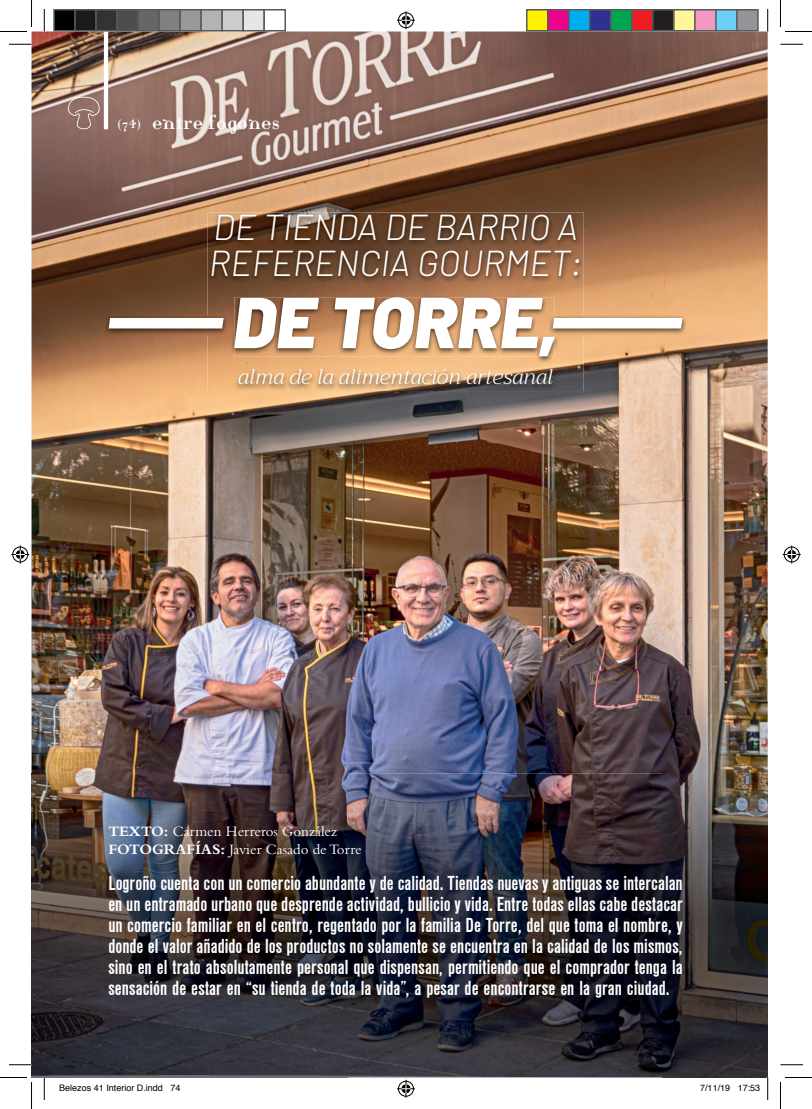
<style>
.page{position:relative;width:812px;height:1109px;background:#fff}
.page>*{position:absolute;margin:0;border:0;box-sizing:border-box;transform-origin:0 0}
.t1{font:italic 900 72px "Barlow";color:#fff}
.t2{font:italic 300 36px/36px "Barlow";color:#fff}
.t3{font:700 condensed 21px/21px "Nimbus San D";color:#fff;text-align:justify}
.t4{font:italic 300 21px "Trirong";color:#fff}
.t5{font:21px "Katrina";color:#fff}
.t6{font:15px/18px "Bembo";color:#fff}
.t7{font:9px "Helvetica";color:#000}
.s1{font-size:13.5px}
.s2{font-weight:700}
</style>
<div class="page">
<img style="left:32px;top:32px;width:735px;height:741px">
<img style="left:32px;top:773px;width:735px;height:304px">
<img style="left:207px;top:212px;width:376px;height:179px">
<img style="left:234px;top:297px;width:320px;height:59px">
<img style="left:104px;top:315px;width:124px;height:20px">
<div style="left:109px;top:318px;width:114px;height:11px;background:#fff"></div>
<img style="left:554px;top:315px;width:132px;height:20px">
<img style="left:548px;top:315px;width:6px;height:20px">
<div style="left:553px;top:318px;width:128px;height:11px;background:#fff"></div>
<svg style="left:66px;top:97px;width:35px;height:32px"></svg>
<hr style="left:104px;top:31px;width:4px;height:98px;background:#fff">
<svg style="left:9px;top:44px;width:23px;height:1px"></svg>
<svg style="left:780px;top:44px;width:22px;height:1px"></svg>
<svg style="left:9px;top:1064px;width:23px;height:1px"></svg>
<svg style="left:780px;top:1064px;width:22px;height:1px"></svg>
<svg style="left:44px;top:9px;width:1px;height:23px"></svg>
<svg style="left:44px;top:1077px;width:1px;height:23px"></svg>
<svg style="left:767px;top:9px;width:1px;height:23px"></svg>
<svg style="left:767px;top:1077px;width:1px;height:23px"></svg>
<svg style="left:0;top:0;width:32px;height:32px"></svg>
<svg style="left:0;top:1077px;width:32px;height:32px"></svg>
<svg style="left:780px;top:0;width:31px;height:32px"></svg>
<svg style="left:780px;top:1077px;width:31px;height:32px"></svg>
<svg style="left:397px;top:11px;width:18px;height:18px"></svg>
<svg style="left:397px;top:1080px;width:18px;height:18px"></svg>
<svg style="left:11px;top:545px;width:18px;height:18px"></svg>
<svg style="left:782px;top:545px;width:18px;height:18px"></svg>
<div style="left:54px;top:10px;width:21px;height:21px;background:#000"></div>
<div style="left:53px;top:9px;width:23px;height:23px;border:2px solid #595959"></div>
<div style="left:75px;top:10px;width:21px;height:21px;background:#1a1a1a"></div>
<div style="left:74px;top:9px;width:23px;height:23px;border:2px solid #595959"></div>
<div style="left:96px;top:10px;width:21px;height:21px;background:#333"></div>
<div style="left:95px;top:9px;width:23px;height:23px;border:2px solid #595959"></div>
<div style="left:117px;top:10px;width:21px;height:21px;background:#4d4d4d"></div>
<div style="left:116px;top:9px;width:23px;height:23px;border:2px solid #595959"></div>
<div style="left:138px;top:10px;width:21px;height:21px;background:#666"></div>
<div style="left:137px;top:9px;width:23px;height:23px;border:2px solid #595959"></div>
<div style="left:159px;top:10px;width:21px;height:21px;background:#808080"></div>
<div style="left:158px;top:9px;width:23px;height:23px;border:2px solid #595959"></div>
<div style="left:180px;top:10px;width:21px;height:21px;background:#999"></div>
<div style="left:179px;top:9px;width:23px;height:23px;border:2px solid #595959"></div>
<div style="left:201px;top:10px;width:21px;height:21px;background:#b3b3b3"></div>
<div style="left:200px;top:9px;width:23px;height:23px;border:2px solid #595959"></div>
<div style="left:222px;top:10px;width:21px;height:21px;background:#ccc"></div>
<div style="left:221px;top:9px;width:23px;height:23px;border:2px solid #595959"></div>
<div style="left:243px;top:10px;width:21px;height:21px;background:#e6e6e6"></div>
<div style="left:242px;top:9px;width:23px;height:23px;border:2px solid #595959"></div>
<div style="left:263px;top:9px;width:23px;height:23px;border:2px solid #595959"></div>
<div style="left:526px;top:10px;width:21px;height:21px;background:#fff101"></div>
<div style="left:526px;top:9px;width:22px;height:23px;border:2px solid #595959"></div>
<div style="left:547px;top:10px;width:21px;height:21px;background:#ed028c"></div>
<div style="left:547px;top:9px;width:22px;height:23px;border:2px solid #595959"></div>
<div style="left:568px;top:10px;width:21px;height:21px;background:#00aeef"></div>
<div style="left:568px;top:9px;width:22px;height:23px;border:2px solid #595959"></div>
<div style="left:589px;top:10px;width:21px;height:21px;background:#2e3092"></div>
<div style="left:589px;top:9px;width:22px;height:23px;border:2px solid #595959"></div>
<div style="left:610px;top:10px;width:21px;height:21px;background:#00a54f"></div>
<div style="left:610px;top:9px;width:22px;height:23px;border:2px solid #595959"></div>
<div style="left:631px;top:10px;width:21px;height:21px;background:#ee1d23"></div>
<div style="left:631px;top:9px;width:22px;height:23px;border:2px solid #595959"></div>
<div style="left:652px;top:10px;width:21px;height:21px;background:#231f20"></div>
<div style="left:652px;top:9px;width:22px;height:23px;border:2px solid #595959"></div>
<div style="left:673px;top:10px;width:21px;height:21px;background:#fff79a"></div>
<div style="left:673px;top:9px;width:22px;height:23px;border:2px solid #595959"></div>
<div style="left:694px;top:10px;width:21px;height:21px;background:#f499c2"></div>
<div style="left:694px;top:9px;width:22px;height:23px;border:2px solid #595959"></div>
<div style="left:715px;top:10px;width:21px;height:21px;background:#6bcff6"></div>
<div style="left:715px;top:9px;width:22px;height:23px;border:2px solid #595959"></div>
<div style="left:736px;top:10px;width:21px;height:21px;background:#939598"></div>
<div style="left:736px;top:9px;width:22px;height:23px;border:2px solid #595959"></div>
<p class="t5" style="left:118px;top:110px;width:164px"><span class="s1">(74)</span> entre fogones</p>
<h2 class="t2" style="left:209px;top:207px;width:374px">DE TIENDA DE BARRIO A<br>REFERENCIA GOURMET:</h2>
<h1 class="t1" style="left:233px;top:268px;width:327px">DE TORRE,</h1>
<p class="t4" style="left:238px;top:361px;width:316px">alma de la alimentación artesanal</p>
<p class="t6" style="left:108px;top:822px;width:255px"><span class="s2">TEXTO:</span> Carmen Herreros González<br><span class="s2">FOTOGRAFÍAS:</span> Javier Casado de Torre</p>
<p class="t3" style="left:108px;top:873px;width:576px">Logroño cuenta con un comercio abundante y de calidad. Tiendas nuevas y antiguas se intercalan en un entramado urbano que desprende actividad, bullicio y vida. Entre todas ellas cabe destacar un comercio familiar en el centro, regentado por la familia De Torre, del que toma el nombre, y donde el valor añadido de los productos no solamente se encuentra en la calidad de los mismos, sino en el trato absolutamente personal que dispensan, permitiendo que el comprador tenga la sensación de estar en “su tienda de toda la vida”, a pesar de encontrarse en la gran ciudad.</p>
<p class="t7" style="left:59px;top:1081px;width:123px">Belezos 41 Interior D.indd 74</p>
<p class="t7" style="left:700px;top:1081px;width:62px">7/11/19 17:53</p>
</div>
